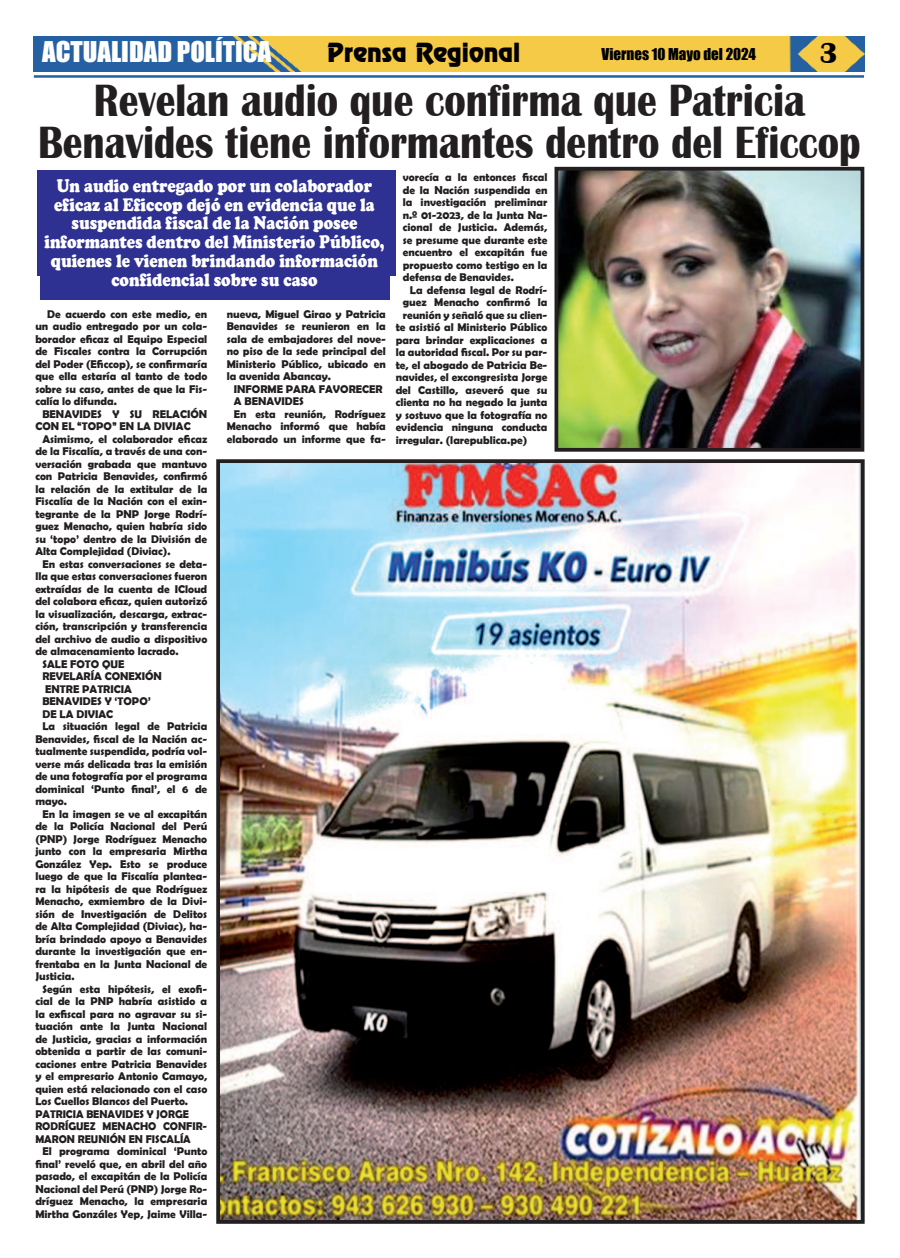
<style>
.page{position:relative;width:900px;height:1258px;background:#fff}
.page>*{position:absolute;margin:0;border:0;box-sizing:border-box;transform-origin:0 0}
.t1{font:700 46.5px/41.2px "Britannic";color:#231f20;text-align:center;scale:.85 1}
.t2{font:700 30px "Britannic";color:#020000}
.t3{font:26.25px "Impact";color:#fff}
.t4{font:23.75px "Renfrew Normal";color:#020000}
.t5{font:900 18.75px/18.8px "Cooper";color:#fff;text-align:center;scale:.84 1}
.t6{font:15px "Impact";color:#000}
.t7{font:700 11.25px/12.5px "Berlin Sans FB Demi";color:#231f20;text-align:justify}
</style>
<div class="page">
<hr style="left:34px;top:75px;width:830px;height:3px;background:#2361a2">
<img style="left:34px;top:36px;width:830px;height:36px">
<img style="left:221px;top:464px;width:639px;height:755px">
<div style="left:216px;top:459px;width:649px;height:765px;border:4px solid #231f20"></div>
<img style="left:560px;top:172px;width:299px;height:275px">
<div style="left:555px;top:167px;width:309px;height:285px;border:4px solid #231f20"></div>
<div style="left:37px;top:171px;width:359px;height:105px;background:#2e3092"></div>
<div style="left:40px;top:179px;width:349px;height:121px;background:#2e3092"></div>
<h3 class="t3" style="left:42px;top:40px;width:231px">ACTUALIDAD POLÍTICA</h3>
<h3 class="t4" style="left:327px;top:42px;width:194px">Prensa Regional</h3>
<h3 class="t6" style="left:602px;top:47px;width:156px">Viernes 10 Mayo del 2024</h3>
<h2 class="t2" style="left:820px;top:43px;width:20px">3</h2>
<h1 class="t1" style="left:38px;top:84px;width:969px">Revelan audio que confirma que Patricia<br>Benavides tiene informantes dentro del Eficcop</h1>
<h3 class="t5" style="left:44px;top:178px;width:406px">Un audio entregado por un colaborador eficaz al Eficcop dejó en evidencia que la suspendida fiscal de la Nación posee informantes dentro del Ministerio Público, quienes le vienen brindando información confidencial sobre su caso</h3>
<p class="t7" style="left:35px;top:308px;width:173px;text-indent:12px">De acuerdo con este medio, en un audio entregado por un cola&shy;borador e昀椀caz al Equipo Especial de Fiscales contra la Corrupción del Poder (E昀椀ccop), se con昀椀rmaría que ella estaría al tanto de todo sobre su caso, antes de que la Fis&shy;calía lo difunda.</p>
<p class="t7" style="left:35px;top:407px;width:173px;text-indent:7px">BENAVIDES Y SU RELACIÓN<br>CON EL “TOPO” EN LA DIVIAC</p>
<p class="t7" style="left:35px;top:432px;width:173px;text-indent:7px">Asimismo, el colaborador e昀椀caz de la Fiscalía, a través de una con&shy;versación grabada que mantuvo con Patricia Benavides, con昀椀rmó la relación de la extitular de la Fiscalía de la Nación con el exin&shy;tegrante de la PNP Jorge Rodrí&shy;guez Menacho, quien habría sido su ‘topo’ dentro de la División de Alta Complejidad (Diviac).</p>
<p class="t7" style="left:42px;top:558px;width:166px">En estas conversaciones se deta-</p>
<p class="t7" style="left:35px;top:571px;width:173px">lla que estas conversaciones fueron</p>
<p class="t7" style="left:35px;top:582px;width:173px">extraídas de la cuenta de ICloud</p>
<p class="t7" style="left:35px;top:595px;width:173px">del colabora e昀椀caz, quien autorizó</p>
<p class="t7" style="left:35px;top:607px;width:173px">la visualización, descarga, extrac-</p>
<p class="t7" style="left:35px;top:621px;width:173px">ción, transcripción y transferencia</p>
<p class="t7" style="left:35px;top:633px;width:173px">del archivo de audio a dispositivo</p>
<p class="t7" style="left:35px;top:646px;width:145px">de almacenamiento lacrado.</p>
<p class="t7" style="left:42px;top:657px;width:84px">SALE FOTO QUE</p>
<p class="t7" style="left:42px;top:671px;width:121px">REVELARÍA CONEXIÓN</p>
<p class="t7" style="left:45px;top:683px;width:88px">ENTRE PATRICIA</p>
<p class="t7" style="left:42px;top:695px;width:110px">BENAVIDES Y ‘TOPO’</p>
<p class="t7" style="left:42px;top:708px;width:72px">DE LA DIVIAC</p>
<p class="t7" style="left:42px;top:721px;width:166px">La situación legal de Patricia</p>
<p class="t7" style="left:35px;top:732px;width:173px">Benavides, 昀椀scal de la Nación ac-</p>
<p class="t7" style="left:35px;top:746px;width:173px">tualmente suspendida, podría vol-</p>
<p class="t7" style="left:35px;top:758px;width:173px">verse más delicada tras la emisión</p>
<p class="t7" style="left:35px;top:771px;width:173px">de una fotografía por el programa</p>
<p class="t7" style="left:35px;top:782px;width:173px">dominical ‘Punto 昀椀nal’, el 6 de</p>
<p class="t7" style="left:35px;top:796px;width:33px">mayo.</p>
<p class="t7" style="left:42px;top:807px;width:166px">En la imagen se ve al excapitán</p>
<p class="t7" style="left:35px;top:821px;width:173px">de la Policía Nacional del Perú</p>
<p class="t7" style="left:35px;top:832px;width:173px">(PNP) Jorge Rodríguez Menacho</p>
<p class="t7" style="left:35px;top:846px;width:173px">junto con la empresaria Mirtha</p>
<p class="t7" style="left:35px;top:858px;width:173px">González Yep. Esto se produce</p>
<p class="t7" style="left:35px;top:870px;width:173px">luego de que la Fiscalía plantea-</p>
<p class="t7" style="left:35px;top:883px;width:173px">ra la hipótesis de que Rodríguez</p>
<p class="t7" style="left:35px;top:895px;width:173px">Menacho, exmiembro de la Divi-</p>
<p class="t7" style="left:35px;top:908px;width:173px">sión de Investigación de Delitos</p>
<p class="t7" style="left:35px;top:921px;width:173px">de Alta Complejidad (Diviac), ha-</p>
<p class="t7" style="left:35px;top:933px;width:173px">bría brindado apoyo a Benavides</p>
<p class="t7" style="left:35px;top:946px;width:173px">durante la investigación que en-</p>
<p class="t7" style="left:35px;top:957px;width:173px">frentaba en la Junta Nacional de</p>
<p class="t7" style="left:35px;top:970px;width:41px">Justicia.</p>
<p class="t7" style="left:42px;top:982px;width:166px">Según esta hipótesis, el exo昀椀-</p>
<p class="t7" style="left:35px;top:996px;width:173px">cial de la PNP habría asistido a</p>
<p class="t7" style="left:35px;top:1007px;width:173px">la ex昀椀scal para no agravar su si-</p>
<p class="t7" style="left:35px;top:1020px;width:173px">tuación ante la Junta Nacional</p>
<p class="t7" style="left:35px;top:1032px;width:173px">de Justicia, gracias a información</p>
<p class="t7" style="left:35px;top:1046px;width:173px">obtenida a partir de las comuni-</p>
<p class="t7" style="left:35px;top:1058px;width:173px">caciones entre Patricia Benavides</p>
<p class="t7" style="left:35px;top:1071px;width:173px">y el empresario Antonio Camayo,</p>
<p class="t7" style="left:35px;top:1083px;width:173px">quien está relacionado con el caso</p>
<p class="t7" style="left:35px;top:1096px;width:154px">Los Cuellos Blancos del Puerto.</p>
<p class="t7" style="left:35px;top:1107px;width:155px">PATRICIA BENAVIDES Y JORGE</p>
<p class="t7" style="left:35px;top:1120px;width:173px">RODRÍGUEZ MENACHO CONFIR-</p>
<p class="t7" style="left:35px;top:1132px;width:157px">MARON REUNIÓN EN FISCALÍA</p>
<p class="t7" style="left:42px;top:1146px;width:166px">El programa dominical ‘Punto</p>
<p class="t7" style="left:35px;top:1157px;width:173px">昀椀nal’ reveló que, en abril del año</p>
<p class="t7" style="left:35px;top:1170px;width:173px">pasado, el excapitán de la Policía</p>
<p class="t7" style="left:35px;top:1182px;width:173px">Nacional del Perú (PNP) Jorge Ro-</p>
<p class="t7" style="left:35px;top:1196px;width:173px">dríguez Menacho, la empresaria</p>
<p class="t7" style="left:35px;top:1207px;width:173px">Mirtha Gonzáles Yep, Jaime Villa-</p>
<p class="t7" style="left:227px;top:308px;width:161px">nueva, Miguel Girao y Patricia Benavides se reunieron en la sala de embajadores del nove&shy;no piso de la sede principal del Ministerio Público, ubicado en la avenida Abancay.</p>
<p class="t7" style="left:234px;top:382px;width:150px">INFORME PARA FAVORECER</p>
<p class="t7" style="left:234px;top:395px;width:72px">A BENAVIDES</p>
<p class="t7" style="left:234px;top:408px;width:153px">En esta reunión, Rodríguez</p>
<p class="t7" style="left:227px;top:421px;width:161px">Menacho informó que había</p>
<p class="t7" style="left:227px;top:433px;width:161px">elaborado un informe que fa-</p>
<p class="t7" style="left:403px;top:171px;width:146px">vorecía a la entonces 昀椀scal de la Nación suspendida en la investigación preliminar n.º 01-2023, de la Junta Na&shy;cional de Justicia. Además, se presume que durante este encuentro el excapitán fue propuesto como testigo en la defensa de Benavides.</p>
<p class="t7" style="left:410px;top:284px;width:139px">La defensa legal de Rodrí-</p>
<p class="t7" style="left:403px;top:296px;width:146px">guez Menacho con昀椀rmó la</p>
<p class="t7" style="left:403px;top:309px;width:146px">reunión y señaló que su clien-</p>
<p class="t7" style="left:396px;top:322px;width:153px">te asistió al Ministerio Público</p>
<p class="t7" style="left:396px;top:333px;width:153px">para brindar explicaciones a</p>
<p class="t7" style="left:396px;top:346px;width:153px">la autoridad 昀椀scal. Por su par-</p>
<p class="t7" style="left:396px;top:359px;width:153px">te, el abogado de Patricia Be-</p>
<p class="t7" style="left:396px;top:371px;width:153px">navides, el excongresista Jorge</p>
<p class="t7" style="left:396px;top:384px;width:153px">del Castillo, aseveró que su</p>
<p class="t7" style="left:396px;top:397px;width:153px">clienta no ha negado la junta</p>
<p class="t7" style="left:396px;top:409px;width:153px">y sostuvo que la fotografía no</p>
<p class="t7" style="left:396px;top:422px;width:153px">evidencia ninguna conducta</p>
<p class="t7" style="left:396px;top:434px;width:133px">irregular. (larepublica.pe)</p>
</div>
